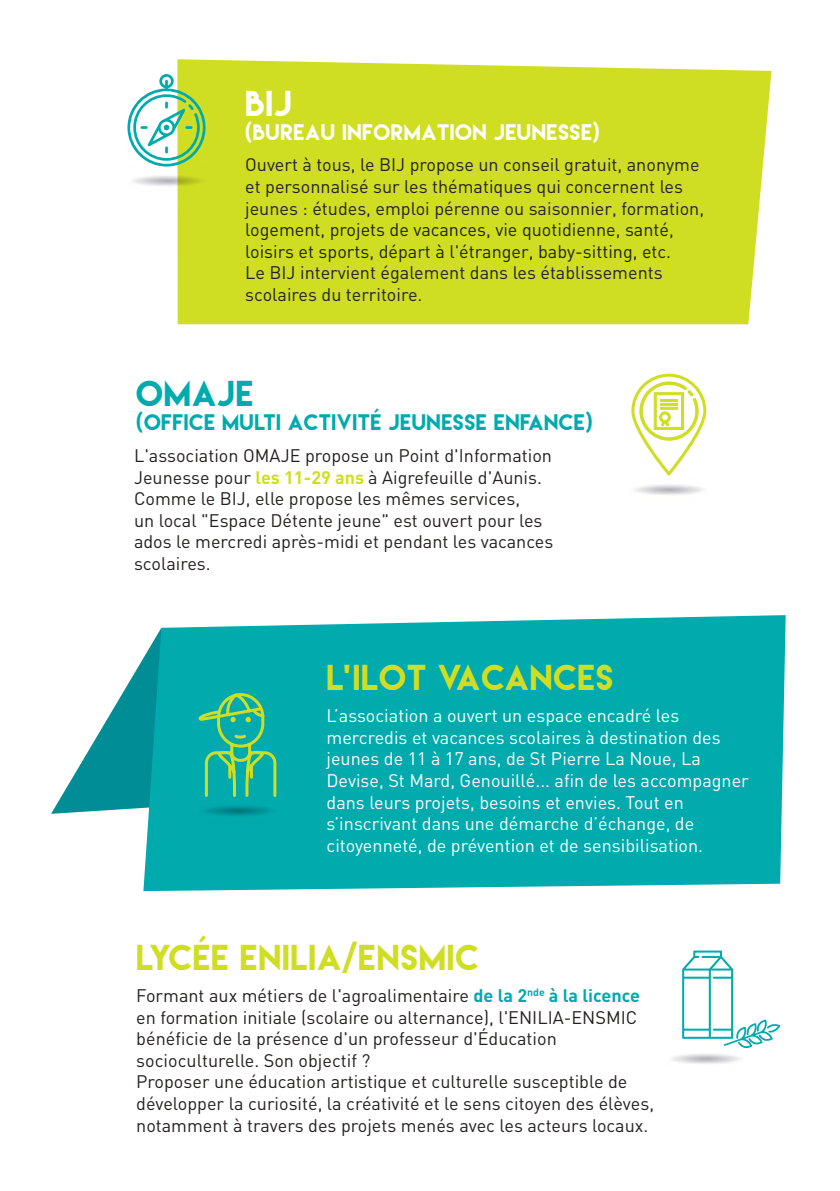
<style>
.page{position:relative;width:840px;height:1191px;background:#fff}
.page>*{position:absolute;margin:0;border:0;box-sizing:border-box;transform-origin:0 0}
.t1{font:32px "Lemon Milk";letter-spacing:.03em;color:#cfde23}
.t2{font:32px "Lemon Milk";letter-spacing:.03em;color:#00aaad}
.t3{font:32px "Lemon Milk";color:#fff}
.t4{font:20px "Lemon Milk";letter-spacing:.03em;color:#00aaad}
.t5{font:20px "Lemon Milk";letter-spacing:.03em;color:#fff}
.t6{font:18px/21.6px "DIN";color:#241f1f}
.t7{font:18px/21.6px "DIN";color:#fff}
.s1{font-weight:700;color:#cfde23}
.s2{font-weight:700;color:#00aaad}
</style>
<div class="page">
<svg style="left:682px;top:950px;width:97px;height:99px"></svg>
<div style="left:177px;top:59px;width:594px;height:265px;background:#cfde23"></div>
<img style="left:133px;top:166px;width:78px;height:27px">
<svg style="left:127px;top:74px;width:78px;height:92px"></svg>
<svg style="left:631px;top:374px;width:75px;height:101px"></svg>
<div style="left:143px;top:615px;width:642px;height:276px;background:#00aaad"></div>
<img style="left:192px;top:796px;width:90px;height:27px">
<svg style="left:51px;top:628px;width:227px;height:186px"></svg>
<h1 class="t3" style="left:245px;top:81px;width:48px">BIJ</h1>
<p class="t5" style="left:245px;top:118px;width:356px">(BUREAU INFORMATION JEUNESSE)</p>
<p class="t6" style="left:245px;top:154px;width:460px">Ouvert à tous, le BIJ propose un conseil gratuit, anonyme et personnalisé sur les thématiques qui concernent les jeunes : études, emploi pérenne ou saisonnier, formation, logement, projets de vacances, vie quotidienne, santé, loisirs et sports, départ à l'étranger, baby-sitting, etc.<br>Le BIJ intervient également dans les établissements scolaires du territoire.</p>
<h1 class="t2" style="left:136px;top:372px;width:118px">OMAJE</h1>
<p class="t4" style="left:136px;top:409px;width:457px">(OFFICE MULTI ACTIVITÉ JEUNESSE ENFANCE)</p>
<p class="t6" style="left:134px;top:444px;width:420px">L'association OMAJE propose un Point d'Information Jeunesse pour <span class="s1">les 11-29 ans</span> à Aigrefeuille d'Aunis.<br>Comme le BIJ, elle propose les mêmes services,<br>un local "Espace Détente jeune" est ouvert pour les ados le mercredi après-midi et pendant les vacances scolaires.</p>
<h1 class="t1" style="left:326px;top:656px;width:288px">L’ILOT VACANCES</h1>
<p class="t7" style="left:326px;top:704px;width:423px">L’association a ouvert un espace encadré les mercredis et vacances scolaires à destination des jeunes de 11 à 17 ans, de St Pierre La Noue, La Devise, St Mard, Genouillé... afin de les accompagner dans leurs projets, besoins et envies. Tout en s’inscrivant dans une démarche d’échange, de citoyenneté, de prévention et de sensibilisation.</p>
<h1 class="t1" style="left:136px;top:935px;width:343px">LYCÉE ENILIA/ENSMIC</h1>
<p class="t6" style="left:136px;top:984px;width:519px">Formant aux métiers de l'agroalimentaire <span class="s2">de la 2</span><sup>nde</sup> <span class="s2">à la licence </span>en formation initiale (scolaire ou alternance), l'ENILIA-ENSMIC bénéficie de la présence d'un professeur d'Éducation socioculturelle. Son objectif ?<br>Proposer une éducation artistique et culturelle susceptible de développer la curiosité, la créativité et le sens citoyen des élèves, notamment à travers des projets menés avec les acteurs locaux.</p>
</div>
